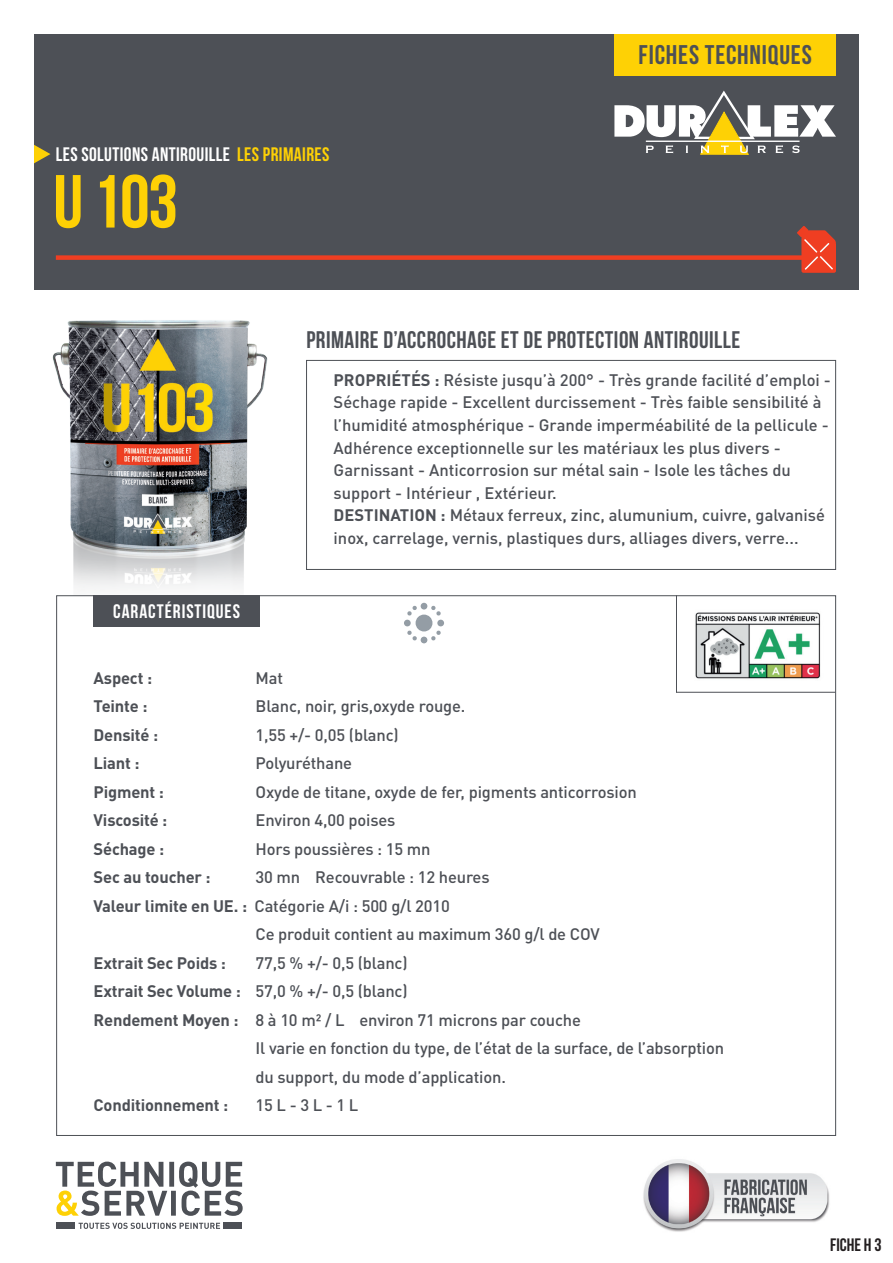
<style>
.page{position:relative;width:893px;height:1263px;background:#fff}
.page>*{position:absolute;margin:0;border:0;box-sizing:border-box;transform-origin:0 0}
.t1{font:75px "Bebas Neue";color:#fed105}
.t2{font:27px "Bebas Neue";letter-spacing:.03em;color:#4d5056}
.t3{font:24px "Bebas Neue";letter-spacing:.02em;color:#4d5056}
.t4{font:19.5px "Bebas Neue";letter-spacing:.02em;color:#fff}
.t5{font:19.5px "Bebas Neue";letter-spacing:.05em;color:#fff}
.t6{font:18px "Bebas Neue";color:#231f20}
.t7{font:500 16.5px/22.5px "DINOT";letter-spacing:-.01em;color:#4d5056}
.t8{font:700 16.5px "DINOT";letter-spacing:-.01em;color:#4d5056}
.s1{color:#fed105}
.s2{font-weight:700}
</style>
<div class="page">
<div style="left:34px;top:34px;width:825px;height:255px;background:#4d5056"></div>
<div style="left:614px;top:34px;width:222px;height:41px;background:#fed105"></div>
<svg style="left:614px;top:90px;width:222px;height:65px"></svg>
<svg style="left:34px;top:145px;width:16px;height:18px"></svg>
<div style="left:56px;top:255px;width:748px;height:5px;background:#ef3e22"></div>
<svg style="left:797px;top:226px;width:39px;height:47px"></svg>
<img style="left:52px;top:320px;width:216px;height:268px">
<div style="left:306px;top:360px;width:530px;height:210px;border:1px solid #4d5056"></div>
<div style="left:94px;top:595px;width:166px;height:31px;background:#4d5056"></div>
<svg style="left:79px;top:1223px;width:141px;height:6px"></svg>
<svg style="left:56px;top:1161px;width:187px;height:55px"></svg>
<div style="left:56px;top:1222px;width:19px;height:7px;background:#4d5056"></div>
<div style="left:223px;top:1222px;width:19px;height:7px;background:#4d5056"></div>
<hr style="left:676px;top:595px;width:1px;height:98px;background:#4d5056">
<img style="left:643px;top:1159px;width:187px;height:73px">
<svg style="left:404px;top:603px;width:40px;height:40px"></svg>
<hr style="left:676px;top:692px;width:159px;height:1px;background:#4d5056">
<img style="left:695px;top:612px;width:126px;height:67px">
<p class="t4" style="left:56px;top:144px;width:275px">LES SOLUTIONS ANTIROUILLE <span class="s1">LES PRIMAIRES</span></p>
<h1 class="t1" style="left:53px;top:160px;width:126px">U 103</h1>
<h2 class="t2" style="left:639px;top:40px;width:175px">FICHES TECHNIQUES</h2>
<h3 class="t3" style="left:306px;top:327px;width:435px">PRIMAIRE D’ACCROCHAGE ET DE PROTECTION ANTIROUILLE</h3>
<p class="t5" style="left:113px;top:601px;width:128px">CARACTÉRISTIQUES</p>
<p class="t7" style="left:334px;top:368px;width:499px"><span class="s2">PROPRIÉTÉS :</span> Résiste jusqu’à 200° - Très grande facilité d’emploi - Séchage rapide - Excellent durcissement - Très faible sensibilité à l’humidité atmosphérique - Grande imperméabilité de la pellicule - Adhérence exceptionnelle sur les matériaux les plus divers - Garnissant - Anticorrosion sur métal sain - Isole les tâches du support - Intérieur , Extérieur.<br><span class="s2">DESTINATION :</span> Métaux ferreux, zinc, alumunium, cuivre, galvanisé inox, carrelage, vernis, plastiques durs, alliages divers, verre...</p>
<p class="t8" style="left:94px;top:666px;width:60px">Aspect :</p>
<p class="t7" style="left:256px;top:666px;width:29px">Mat</p>
<p class="t8" style="left:94px;top:695px;width:55px">Teinte :</p>
<p class="t7" style="left:256px;top:694px;width:211px">Blanc, noir, gris,oxyde rouge.</p>
<p class="t8" style="left:94px;top:723px;width:66px">Densité :</p>
<p class="t7" style="left:256px;top:723px;width:145px">1,55 +/- 0,05 (blanc)</p>
<p class="t8" style="left:94px;top:752px;width:48px">Liant :</p>
<p class="t7" style="left:256px;top:751px;width:98px">Polyuréthane</p>
<p class="t8" style="left:94px;top:780px;width:72px">Pigment :</p>
<p class="t7" style="left:256px;top:780px;width:383px">Oxyde de titane, oxyde de fer, pigments anticorrosion</p>
<p class="t8" style="left:94px;top:809px;width:75px">Viscosité :</p>
<p class="t7" style="left:256px;top:808px;width:141px">Environ 4,00 poises</p>
<p class="t8" style="left:94px;top:837px;width:72px">Séchage :</p>
<p class="t7" style="left:256px;top:837px;width:177px">Hors poussières : 15 mn</p>
<p class="t8" style="left:94px;top:866px;width:119px">Sec au toucher :</p>
<p class="t7" style="left:256px;top:865px;width:236px">30 mn Recouvrable : 12 heures</p>
<p class="t7" style="left:94px;top:894px;width:358px"><span class="s2">Valeur limite en UE. :</span> Catégorie A/i : 500 g/l 2010</p>
<p class="t7" style="left:256px;top:922px;width:346px">Ce produit contient au maximum 360 g/l de COV</p>
<p class="t8" style="left:94px;top:951px;width:134px">Extrait Sec Poids :</p>
<p class="t7" style="left:256px;top:951px;width:154px">77,5 % +/- 0,5 (blanc)</p>
<p class="t7" style="left:94px;top:979px;width:316px"><span class="s2">Extrait Sec Volume :</span> 57,0 % +/- 0,5 (blanc)</p>
<p class="t7" style="left:94px;top:1008px;width:489px"><span class="s2">Rendement Moyen :</span> 8 à 10 m² / L environ 71 microns par couche</p>
<p class="t7" style="left:256px;top:1036px;width:470px">Il varie en fonction du type, de l’état de la surface, de l’absorption</p>
<p class="t7" style="left:256px;top:1065px;width:252px">du support, du mode d’application.</p>
<p class="t8" style="left:94px;top:1094px;width:136px">Conditionnement :</p>
<p class="t7" style="left:256px;top:1093px;width:104px">15 L - 3 L - 1 L</p>
<p class="t6" style="left:830px;top:1235px;width:53px">FICHE H 3</p>
</div>
